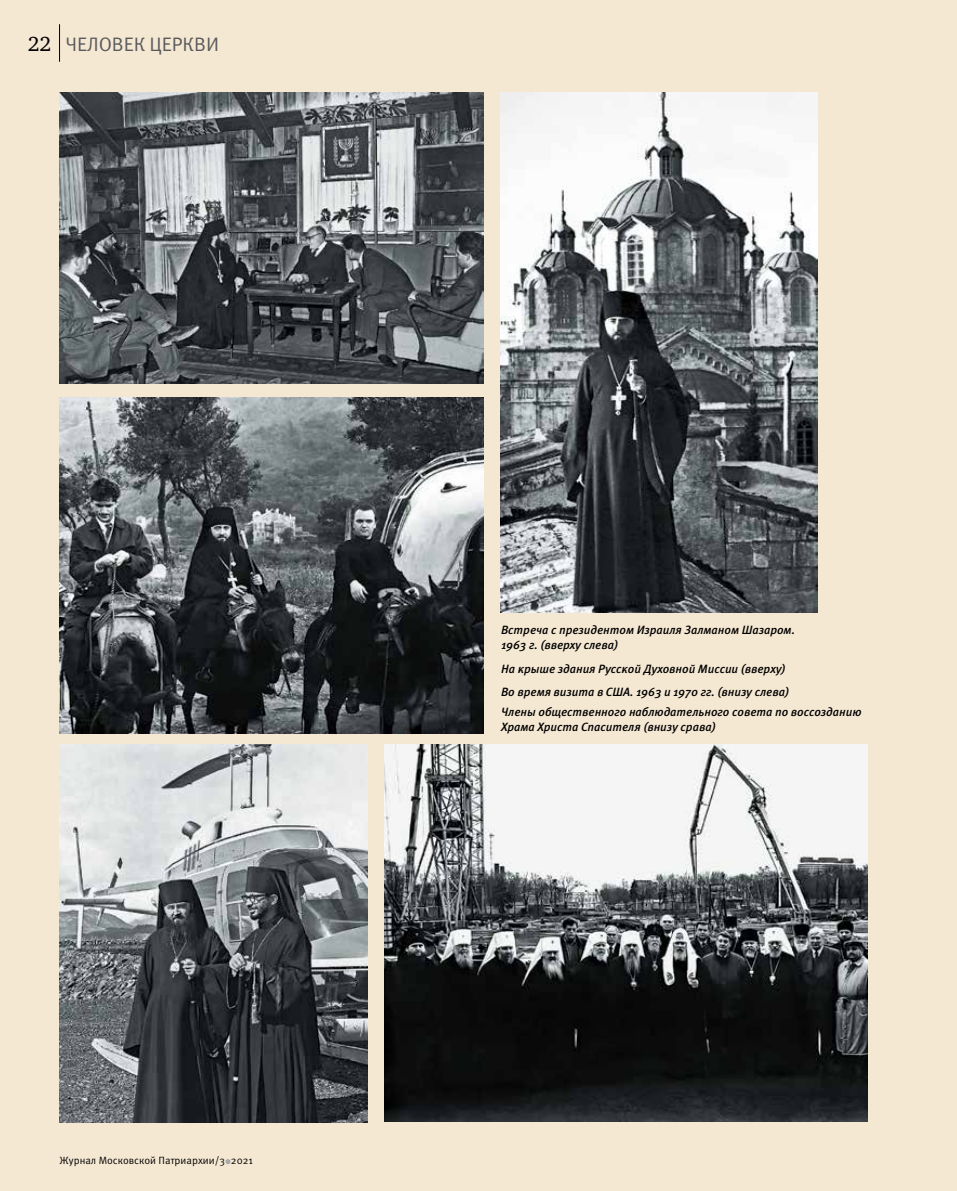
<style>
.page{position:relative;width:957px;height:1191px;background:#f5e8d3}
.page>*{position:absolute;margin:0;border:0;box-sizing:border-box;transform-origin:0 0}
.t1{font:19.5px "Meta Pro";letter-spacing:-.005em;color:#58595b}
.t2{font:italic 500 12px/15px "Meta Pro";letter-spacing:-.005em;color:#000}
.t3{font:10.5px "Meta Pro";color:#000}
.s1{font-family:"Charter ITC";font-size:21px;color:#000}
</style>
<div class="page">
<img style="left:384px;top:744px;width:483px;height:378px">
<img style="left:60px;top:744px;width:307px;height:378px">
<img style="left:501px;top:93px;width:316px;height:519px">
<hr style="left:59px;top:24px;width:1px;height:38px;background:#000">
<svg style="left:225px;top:1159px;width:5px;height:5px"></svg>
<img style="left:60px;top:398px;width:423px;height:335px">
<img style="left:60px;top:93px;width:423px;height:290px">
<h1 class="t1" style="left:28px;top:32px;width:193px"><span class="s1">22</span> ЧЕЛОВЕК ЦЕРКВИ</h1>
<p class="t3" style="left:60px;top:1153px;width:195px">Журнал Московской Патриархии/3 2021</p>
<p class="t2" style="left:501px;top:623px;width:295px">Встреча с президентом Израиля Залманом Шазаром.<br>1963 г. (вверху слева)</p>
<p class="t2" style="left:501px;top:657px;width:289px;line-height:23.5px">На крыше здания Русской Духовной Миссии (вверху)<br>Во время визита в США. 1963 и 1970 гг. (внизу слева)</p>
<p class="t2" style="left:501px;top:704px;width:362px">Члены общественного наблюдательного совета по воссозданию<br>Храма Христа Спасителя (внизу срава)</p>
</div>
